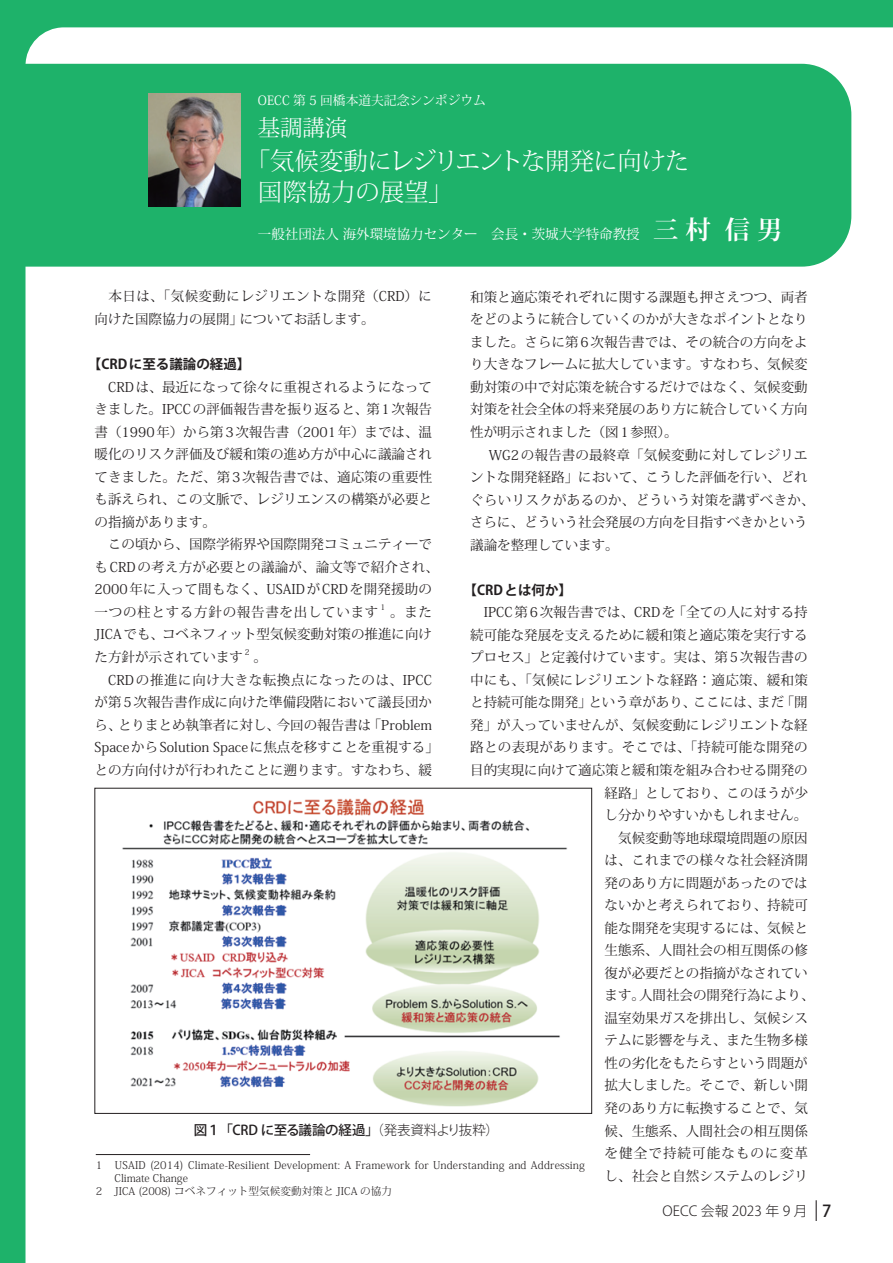
<style>
.page{position:relative;width:893px;height:1263px;background:#1eb26a}
.page>*{position:absolute;margin:0;border:0;box-sizing:border-box;transform-origin:0 0}
.t1{font:300 24.45px/32px "Koz Min Pr 6 N";letter-spacing:-.01em;color:#fff}
.t2{font:300 22.35px "Koz Min Pr 6 N";color:#fff}
.t3{font:300 13.8px "Koz Go Pr 6 N";color:#231f20}
.t4{font:13.5px/22.5px "Koz Min Pr 6 N";color:#231f20}
.t5{font:13.5px "Koz Min Pr 6 N";letter-spacing:.025em;color:#231f20}
.t6{font:13.5px "Koz Min Pr 6 N";color:#fff}
.t7{font:13.5px "Koz Min Pr 6 N";letter-spacing:.02em;color:#231f20}
.t8{font:500 13.5px "Koz Go Pr 6 N";letter-spacing:-.02em;color:#231f20}
.t9{font:700 13.5px "Koz Go Pr 6 N";color:#231f20}
.t10{font:13.5px "Koz Min Pr 6 N";letter-spacing:.08em;color:#231f20}
.t11{font:12.75px "Koz Min Pr 6 N";color:#fff}
.t12{font:300 10.65px "Koz Min Pr 6 N";letter-spacing:.015em;color:#231f20}
.t13{font:7.8px "Koz Min Pr 6 N";color:#231f20}
.s1{font-weight:700;font-size:25.5px}
.s2{font-weight:300}
.s3{font-weight:500;font-size:16.5px}
</style>
<div class="page">
<div style="left:26px;top:27px;width:867px;height:1236px;background:#fff"></div>
<svg style="left:816px;top:1200px;width:1px;height:21px"></svg>
<svg style="left:25px;top:64px;width:826px;height:203px"></svg>
<img style="left:148px;top:93px;width:93px;height:113px">
<img style="left:119px;top:795px;width:449px;height:312px">
<hr style="left:96px;top:1154px;width:214px;height:1px;background:#231f20">
<p class="t11" style="left:258px;top:93px;width:230px">OECC 第 5 回橋本道夫記念シンポジウム</p>
<h2 class="t2" style="left:258px;top:115px;width:91px">基調講演</h2>
<h1 class="t1" style="left:258px;top:145px;width:433px;text-indent:-12px">「気候変動にレジリエントな開発に向けた国際協力の展望」</h1>
<p class="t6" style="left:258px;top:226px;width:526px">一般社団法人 海外環境協力センター　会長・茨城大学特命教授　<span class="s1">三 村 信 男</span></p>
<p class="t4" style="left:95px;top:285px;width:339px">　本日は、「気候変動にレジリエントな開発（CRD）に向けた国際協力の展開」についてお話します。</p>
<p class="t9" style="left:88px;top:356px;width:164px">【CRD に至る議論の経過】</p>
<p class="t4" style="left:95px;top:376px;width:346px">　CRDは、最近になって徐々に重視されるようになってきました。IPCCの評価報告書を振り返ると、第1次報告書（1990年）から第3次報告書（2001年）までは、温暖化のリスク評価及び緩和策の進め方が中心に議論されてきました。ただ、第3次報告書では、適応策の重要性も訴えられ、この文脈で、レジリエンスの構築が必要との指摘があります。<br>　この頃から、国際学術界や国際開発コミュニティーでもCRDの考え方が必要との議論が、論文等で紹介され、<br>2000年に入って間もなく、USAIDがCRDを開発援助の一つの柱とする方針の報告書を出しています</p>
<p class="t4" style="left:470px;top:286px;width:339px">和策と適応策それぞれに関する課題も押さえつつ、両者</p>
<p class="t4" style="left:470px;top:308px;width:339px">をどのように統合していくのかが大きなポイントとなり</p>
<p class="t4" style="left:470px;top:331px;width:339px">ました。さらに第6次報告書では、その統合の方向をよ</p>
<p class="t4" style="left:470px;top:353px;width:339px">り大きなフレームに拡大しています。すなわち、気候変</p>
<p class="t4" style="left:470px;top:376px;width:339px">動対策の中で対応策を統合するだけではなく、気候変動</p>
<p class="t4" style="left:470px;top:398px;width:339px">対策を社会全体の将来発展のあり方に統合していく方向</p>
<p class="t4" style="left:470px;top:421px;width:209px">性が明示されました（図1参照）。</p>
<p class="t4" style="left:475px;top:444px;width:334px">　WG2の報告書の最終章「気候変動に対してレジリエ</p>
<p class="t4" style="left:470px;top:466px;width:339px">ントな開発経路」において、こうした評価を行い、どれ</p>
<p class="t7" style="left:470px;top:492px;width:346px">ぐらいリスクがあるのか、どういう対策を講ずべきか、</p>
<p class="t4" style="left:470px;top:511px;width:339px">さらに、どういう社会発展の方向を目指すべきかという</p>
<p class="t4" style="left:470px;top:534px;width:150px">議論を整理しています。</p>
<p class="t9" style="left:463px;top:582px;width:110px">【CRD とは何か】</p>
<p class="t4" style="left:470px;top:601px;width:339px">　IPCC第6次報告書では、CRDを「全ての人に対する持</p>
<p class="t4" style="left:470px;top:624px;width:339px">続可能な発展を支えるために緩和策と適応策を実行する</p>
<p class="t4" style="left:470px;top:646px;width:339px">プロセス」と定義付けています。実は、第5次報告書の</p>
<p class="t5" style="left:470px;top:672px;width:339px">中にも、「気候にレジリエントな経路：適応策、緩和策</p>
<p class="t4" style="left:470px;top:691px;width:339px">と持続可能な開発」という章があり、ここには、まだ「開</p>
<p class="t4" style="left:470px;top:714px;width:339px">発」が入っていませんが、気候変動にレジリエントな経</p>
<p class="t5" style="left:470px;top:740px;width:339px">路との表現があります。そこでは、「持続可能な開発の</p>
<p class="t4" style="left:470px;top:759px;width:339px">目的実現に向けて適応策と緩和策を組み合わせる開発の</p>
<p class="t4" style="left:605px;top:782px;width:205px">経路」としており、このほうが少</p>
<p class="t4" style="left:605px;top:804px;width:204px">し分かりやすいかもしれません。</p>
<p class="t4" style="left:605px;top:827px;width:205px">　気候変動等地球環境問題の原因</p>
<p class="t4" style="left:605px;top:849px;width:205px">は、これまでの様々な社会経済開</p>
<p class="t4" style="left:605px;top:872px;width:205px">発のあり方に問題があったのでは</p>
<p class="t4" style="left:605px;top:894px;width:205px">ないかと考えられており、持続可</p>
<p class="t4" style="left:605px;top:917px;width:205px">能な開発を実現するには、気候と</p>
<p class="t4" style="left:605px;top:939px;width:205px">生態系、人間社会の相互関係の修</p>
<p class="t4" style="left:605px;top:962px;width:205px">復が必要だとの指摘がなされてい</p>
<p class="t4" style="left:605px;top:984px;width:211px">ます。人間社会の開発行為により、</p>
<p class="t4" style="left:605px;top:1007px;width:205px">温室効果ガスを排出し、気候シス</p>
<p class="t4" style="left:605px;top:1029px;width:205px">テムに影響を与え、また生物多様</p>
<p class="t4" style="left:605px;top:1052px;width:205px">性の劣化をもたらすという問題が</p>
<p class="t4" style="left:605px;top:1074px;width:205px">拡大しました。そこで、新しい開</p>
<p class="t4" style="left:605px;top:1097px;width:205px">発のあり方に転換することで、気</p>
<p class="t4" style="left:605px;top:1120px;width:205px">候、生態系、人間社会の相互関係</p>
<p class="t10" style="left:605px;top:1145px;width:205px">を健全で持続可能なものに変革</p>
<p class="t4" style="left:605px;top:1165px;width:205px">し、社会と自然システムのレジリ</p>
<p class="t13" style="left:380px;top:603px;width:6px">1</p>
<p class="t4" style="left:95px;top:601px;width:339px;text-align:justify;text-indent:296px">。またJICAでも、コベネフィット型気候変動対策の推進に向けた方針が示されています</p>
<p class="t13" style="left:245px;top:648px;width:6px">2</p>
<p class="t4" style="left:95px;top:646px;width:346px;text-indent:159px">。<br>　CRDの推進に向け大きな転換点になったのは、IPCCが第5次報告書作成に向けた準備段階において議長団から、とりまとめ執筆者に対し、今回の報告書は「Problem<br>SpaceからSolution Spaceに焦点を移すことを重視する」との方向付けが行われたことに遡ります。すなわち、緩</p>
<p class="t8" style="left:194px;top:1122px;width:307px">図１「CRD に至る議論の経過」<span class="s2">（発表資料より抜粋）</span></p>
<p class="t12" style="left:96px;top:1159px;width:491px">1 USAID (2014) Climate-Resilient Development: A Framework for Understanding and Addressing</p>
<p class="t12" style="left:114px;top:1172px;width:75px">Climate Change</p>
<p class="t12" style="left:96px;top:1185px;width:298px">2 JICA (2008) コベネフィット型気候変動対策と JICA の協力</p>
<p class="t3" style="left:663px;top:1203px;width:170px">OECC 会報 2023 年 9 月 <span class="s3">7</span></p>
</div>
